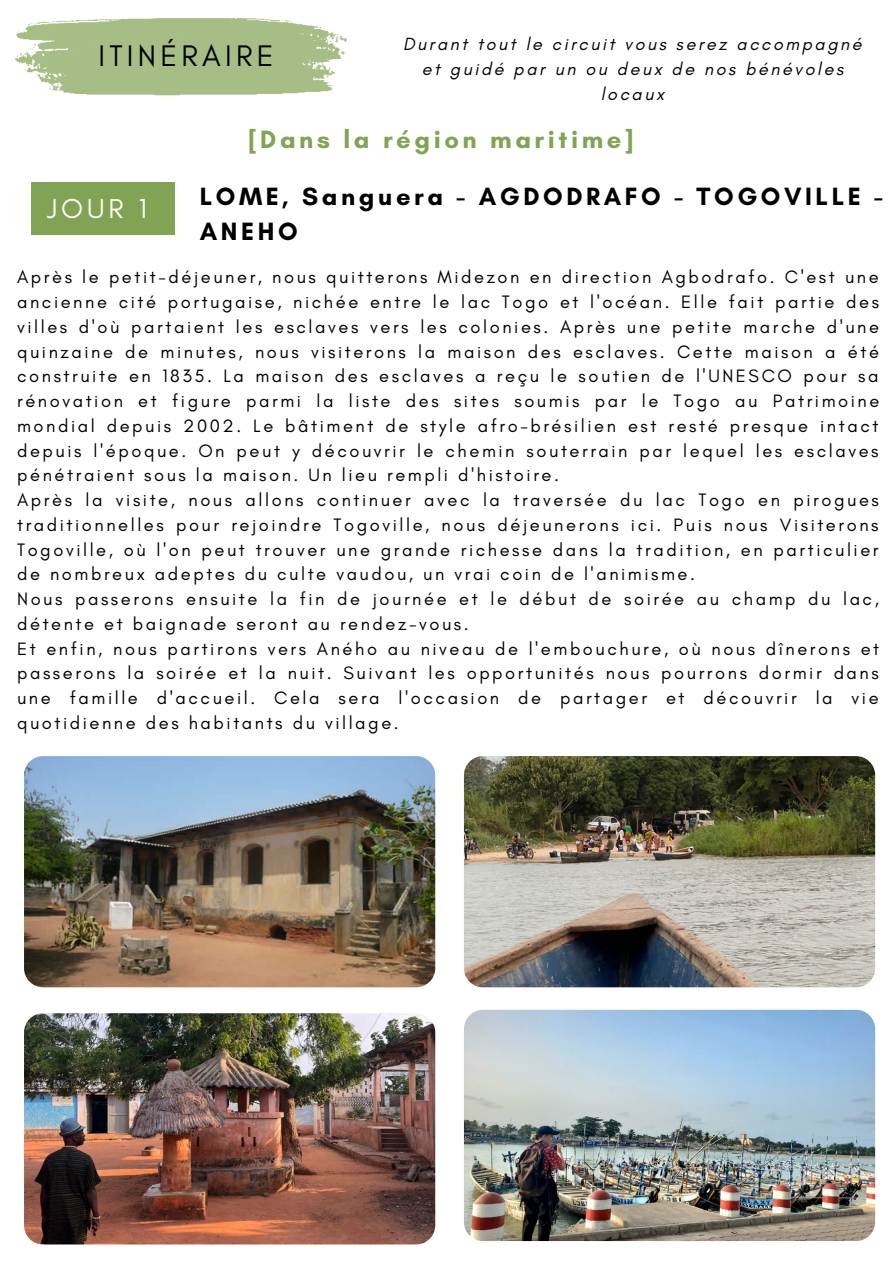
<style>
.page{position:relative;width:893px;height:1264px;background:#fff}
.page>*{position:absolute;margin:0;border:0;box-sizing:border-box;transform-origin:0 0}
.t1{font:30.3px "Glacial Indifference";letter-spacing:.14em;color:#000}
.t2{font:27.9px "Glacial Indifference";color:#fff}
.t3{font:700 25.5px/34.8px "Glacial Indifference";letter-spacing:.14em;color:#000}
.t4{font:700 25.5px "Glacial Indifference";letter-spacing:.14em;color:#82a353}
.t5{font:18.3px/24.8px "Glacial Indifference";letter-spacing:.14em;color:#000;text-align:justify}
.t6{font:italic 18px/24.8px "Glacial Indifference";letter-spacing:.14em;color:#000;text-align:center}
</style>
<div class="page">
<svg style="left:13px;top:18px;width:334px;height:77px;background:#b4c899"></svg>
<div style="left:31px;top:182px;width:144px;height:53px;background:#82a353"></div>
<img style="left:24px;top:756px;width:411px;height:231px;border-radius:19px">
<img style="left:464px;top:1009px;width:411px;height:231px;border-radius:19px">
<img style="left:464px;top:756px;width:411px;height:231px;border-radius:19px">
<img style="left:24px;top:1013px;width:411px;height:231px;border-radius:19px">
<p class="t6" style="left:403px;top:31px;width:460px">Durant tout le circuit vous serez accompagné et guidé par un ou deux de nos bénévoles locaux</p>
<p class="t4" style="left:248px;top:123px;width:386px">[Dans la région maritime]</p>
<p class="t1" style="left:98px;top:38px;width:176px">ITINÉRAIRE</p>
<p class="t2" style="left:47px;top:191px;width:101px">JOUR 1</p>
<p class="t3" style="left:200px;top:179px;width:684px">LOME, Sanguera - AGDODRAFO - TOGOVILLE -<br>ANEHO</p>
<p class="t5" style="left:17px;top:265px;width:863px">Après le petit-déjeuner, nous quitterons Midezon en direction Agbodrafo. C'est une ancienne cité portugaise, nichée entre le lac Togo et l'océan. Elle fait partie des villes d'où partaient les esclaves vers les colonies. Après une petite marche d'une quinzaine de minutes, nous visiterons la maison des esclaves. Cette maison a été construite en 1835. La maison des esclaves a reçu le soutien de l'UNESCO pour sa rénovation et figure parmi la liste des sites soumis par le Togo au Patrimoine mondial depuis 2002. Le bâtiment de style afro-brésilien est resté presque intact depuis l'époque. On peut y découvrir le chemin souterrain par lequel les esclaves pénétraient sous la maison. Un lieu rempli d'histoire.</p>
<p class="t5" style="left:17px;top:487px;width:863px">Après la visite, nous allons continuer avec la traversée du lac Togo en pirogues traditionnelles pour rejoindre Togoville, nous déjeunerons ici. Puis nous Visiterons Togoville, où l'on peut trouver une grande richesse dans la tradition, en particulier de nombreux adeptes du culte vaudou, un vrai coin de l'animisme.</p>
<p class="t5" style="left:17px;top:586px;width:863px">Nous passerons ensuite la fin de journée et le début de soirée au champ du lac, détente et baignade seront au rendez-vous.</p>
<p class="t5" style="left:17px;top:635px;width:863px">Et enfin, nous partirons vers Aného au niveau de l'embouchure, où nous dînerons et passerons la soirée et la nuit. Suivant les opportunités nous pourrons dormir dans une famille d'accueil. Cela sera l'occasion de partager et découvrir la vie quotidienne des habitants du village.</p>
</div>
